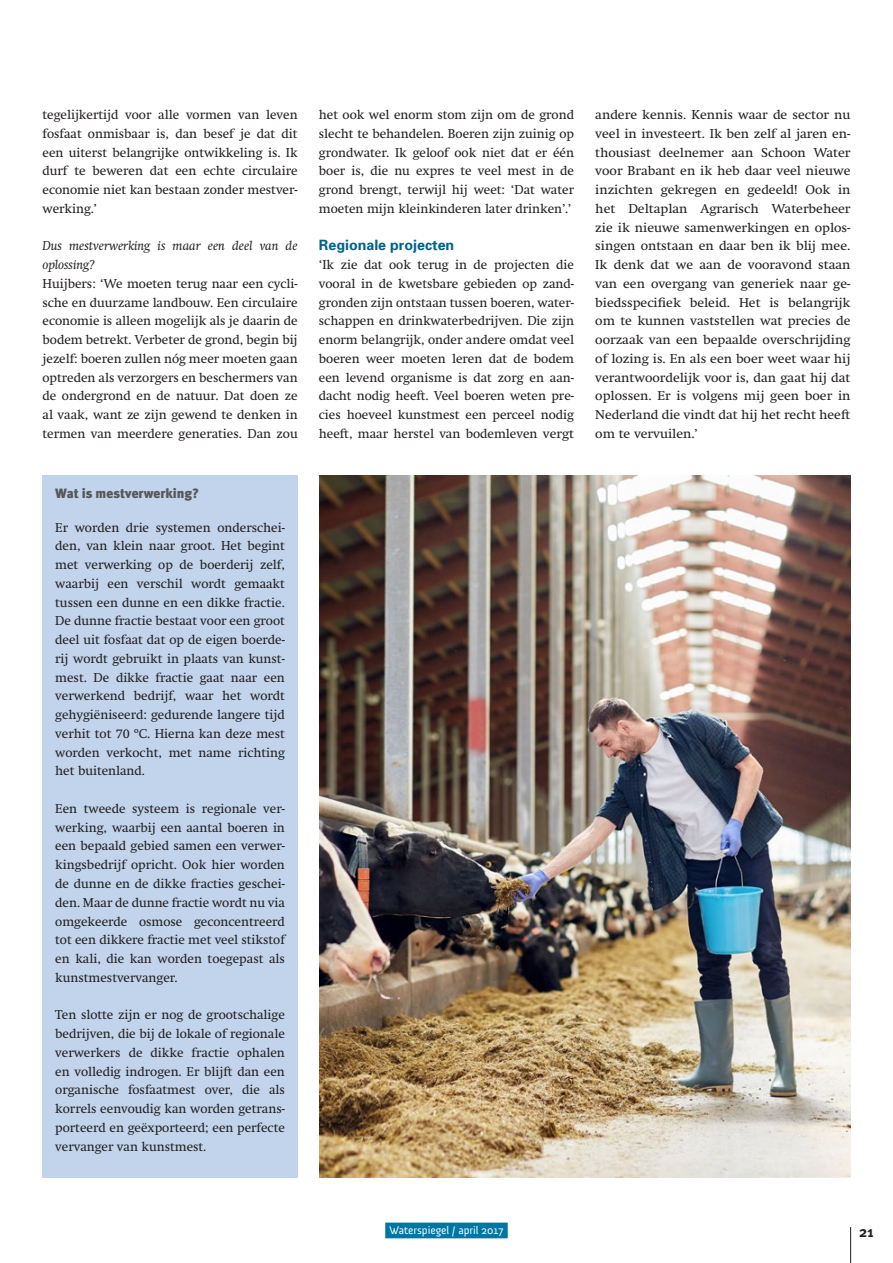
<style>
.page{position:relative;width:893px;height:1263px;background:#fff}
.page>*{position:absolute;margin:0;border:0;box-sizing:border-box;transform-origin:0 0}
.t1{font:700 15px "Meta Plus";color:#231f20}
.t2{font:700 14.25px "Univers";color:#006288}
.t3{font:900 13.5px "Meta Plus";color:#57585a}
.t4{font:12.75px/18.8px "Swift";color:#231f20;text-align:justify}
.t5{font:12.75px/18.8px "Swift";color:#231f20;text-align:justify;scale:1.04 1}
.t6{font:italic 12.75px/18.8px "Swift";color:#231f20}
.t7{font:11.25px "Anivers";color:#fff}
</style>
<div class="page">
<hr style="left:850px;top:1227px;width:1px;height:36px;background:#231f20">
<div style="left:385px;top:1222px;width:123px;height:16px;background:#0076a3"></div>
<img style="left:319px;top:475px;width:531px;height:703px">
<div style="left:43px;top:475px;width:255px;height:703px;background:#c1d4ec"></div>
<p class="t4" style="left:43px;top:105px;width:257px">tegelijkertijd voor alle vormen van leven fosfaat onmisbaar is, dan besef je dat dit een uiterst belangrijke ontwikkeling is. Ik durf te beweren dat een echte circulaire economie niet kan bestaan zonder mestver&shy;werking.’</p>
<p class="t6" style="left:43px;top:237px;width:257px">Dus mestverwerking is maar een deel van de oplossing?</p>
<p class="t4" style="left:43px;top:274px;width:257px">Huijbers: ‘We moeten terug naar een cycli&shy;sche en duurzame landbouw. Een circulaire economie is alleen mogelijk als je daarin de bodem betrekt. Verbeter de grond, begin bij jezelf: boeren zullen nóg meer moeten gaan optreden als verzorgers en beschermers van de ondergrond en de natuur. Dat doen ze al vaak, want ze zijn gewend te denken in termen van meerdere generaties. Dan zou</p>
<p class="t3" style="left:55px;top:486px;width:146px">Wat is mestverwerking?</p>
<p class="t4" style="left:55px;top:518px;width:231px">Er worden drie systemen onderschei&shy;den, van klein naar groot. Het begint met verwerking op de boerderij zelf, waarbij een verschil wordt gemaakt tussen een dunne en een dikke fractie.<br>De dunne fractie bestaat voor een groot deel uit fosfaat dat op de eigen boerde&shy;rij wordt gebruikt in plaats van kunst&shy;mest. De dikke fractie gaat naar een verwerkend bedrijf, waar het wordt gehygiëniseerd: gedurende langere tijd verhit tot 70 ºC. Hierna kan deze mest worden verkocht, met name richting het buitenland.</p>
<p class="t4" style="left:55px;top:799px;width:231px">Een tweede systeem is regionale ver&shy;werking, waarbij een aantal boeren in een bepaald gebied samen een verwer&shy;kingsbedrijf opricht. Ook hier worden de dunne en de dikke fracties geschei&shy;den. Maar de dunne fractie wordt nu via omgekeerde osmose geconcentreerd tot een dikkere fractie met veel stikstof en kali, die kan worden toegepast als kunstmestvervanger.</p>
<p class="t4" style="left:55px;top:1005px;width:231px">Ten slotte zijn er nog de grootschalige bedrijven, die bij de lokale of regionale verwerkers de dikke fractie ophalen en volledig indrogen. Er blijft dan een organische fosfaatmest over, die als korrels eenvoudig kan worden getrans&shy;porteerd en geëxporteerd; een perfecte vervanger van kunstmest.</p>
<p class="t4" style="left:319px;top:105px;width:257px">het ook wel enorm stom zijn om de grond slecht te behandelen. Boeren zijn zuinig op grondwater. Ik geloof ook niet dat er één boer is, die nu expres te veel mest in de grond brengt, terwijl hij weet: ‘Dat water moeten mijn kleinkinderen later drinken’.’</p>
<p class="t2" style="left:319px;top:236px;width:137px">Regionale projecten</p>
<p class="t4" style="left:319px;top:255px;width:257px">‘Ik zie dat ook terug in de projecten die vooral in de kwetsbare gebieden op zand&shy;gronden zijn ontstaan tussen boeren, water&shy;schappen en drinkwaterbedrijven. Die zijn enorm belangrijk, onder andere omdat veel boeren weer moeten leren dat de bodem een levend organisme is dat zorg en aan&shy;dacht nodig heeft. Veel boeren weten pre&shy;cies hoeveel kunstmest een perceel nodig heeft, maar herstel van bodemleven vergt</p>
<p class="t5" style="left:595px;top:105px;width:247px">andere kennis. Kennis waar de sector nu veel in investeert. Ik ben zelf al jaren en&shy;thousiast deelnemer aan Schoon Water voor Brabant en ik heb daar veel nieuwe inzichten gekregen en gedeeld! Ook in het Deltaplan Agrarisch Waterbeheer zie ik nieuwe samenwerkingen en oplos&shy;singen ontstaan en daar ben ik blij mee.<br>Ik denk dat we aan de vooravond staan van een overgang van generiek naar ge&shy;biedsspecifiek beleid. Het is belangrijk om te kunnen vaststellen wat precies de oorzaak van een bepaalde overschrijding of lozing is. En als een boer weet waar hij verantwoordelijk voor is, dan gaat hij dat oplossen. Er is volgens mij geen boer in Nederland die vindt dat hij het recht heeft om te vervuilen.’</p>
<p class="t7" style="left:389px;top:1224px;width:115px">Waterspiegel / april 2017</p>
<p class="t1" style="left:859px;top:1223px;width:16px">21</p>
</div>
